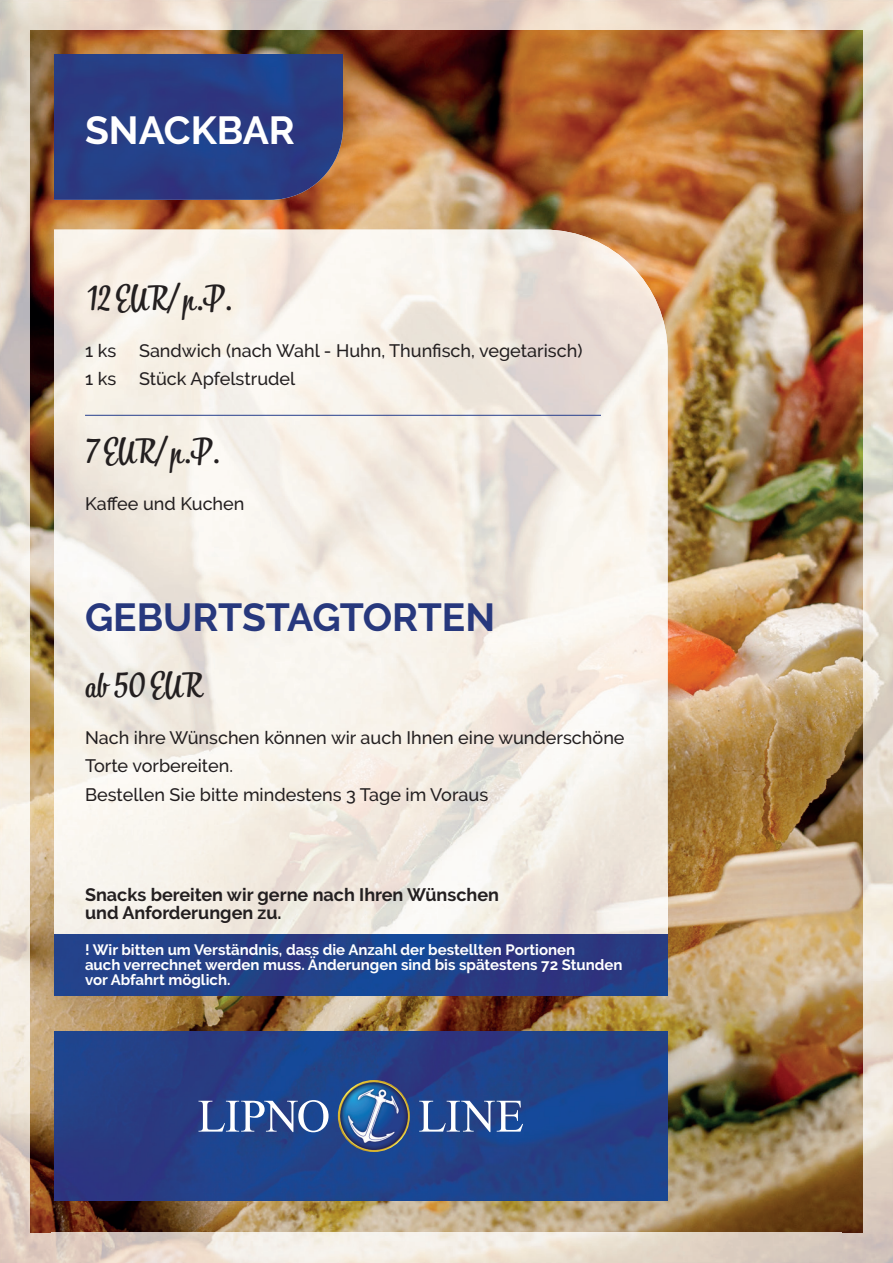
<style>
.page{position:relative;width:893px;height:1263px;background:#fff}
.page>*{position:absolute;margin:0;border:0;box-sizing:border-box;transform-origin:0 0}
.t1{font:700 39px "Raleway";color:#27387d}
.t2{font:700 39px "Raleway";color:#fff}
.t3{font:34.5px "Bistro Script";color:#231f20}
.t4{font:500 18px/28.5px "Raleway";color:#231f20}
.t5{font:700 18px/18px "Raleway";color:#231f20}
.t6{font:700 15px/15px "Raleway";color:#fff}
</style>
<div class="page">
<img style="left:52px;top:52px;width:789px;height:1181px">
<img style="left:0;top:0;width:893px;height:52px">
<img style="left:0;top:51px;width:52px;height:1212px">
<img style="left:841px;top:51px;width:52px;height:1212px">
<img style="left:54px;top:230px;width:614px;height:653px">
<img style="left:54px;top:883px;width:614px;height:112px">
<img style="left:54px;top:54px;width:289px;height:146px">
<img style="left:54px;top:1031px;width:614px;height:170px">
<svg style="left:198px;top:1100px;width:325px;height:32px"></svg>
<img style="left:338px;top:1080px;width:72px;height:72px;border-radius:36px">
<hr style="left:85px;top:415px;width:516px;height:1px;background:#253e8c">
<h1 class="t2" style="left:85px;top:108px;width:211px">SNACKBAR</h1>
<h2 class="t3" style="left:85px;top:277px;width:148px">12 EUR/ p.P.</h2>
<p class="t4" style="left:85px;top:336px;width:33px">1 ks</p>
<p class="t4" style="left:139px;top:336px;width:445px">Sandwich (nach Wahl - Huhn, Thunfisch, vegetarisch)</p>
<p class="t4" style="left:85px;top:364px;width:33px">1 ks</p>
<p class="t4" style="left:139px;top:364px;width:158px">Stück Apfelstrudel</p>
<h2 class="t3" style="left:85px;top:430px;width:136px">7 EUR/ p.P.</h2>
<p class="t4" style="left:85px;top:489px;width:161px">Kaffee und Kuchen</p>
<h1 class="t1" style="left:85px;top:595px;width:412px">GEBURTSTAGTORTEN</h1>
<h2 class="t3" style="left:85px;top:664px;width:118px">ab 50 EUR</h2>
<p class="t4" style="left:85px;top:723px;width:541px">Nach ihre Wünschen können wir auch Ihnen eine wunderschöne<br>Torte vorbereiten.<br>Bestellen Sie bitte mindestens 3 Tage im Voraus</p>
<p class="t5" style="left:85px;top:885px;width:415px">Snacks bereiten wir gerne nach Ihren Wünschen und Anforderungen zu.</p>
<p class="t6" style="left:85px;top:942px;width:539px">! Wir bitten um Verständnis, dass die Anzahl der bestellten Portionen<br>auch verrechnet werden muss. Änderungen sind bis spätestens 72 Stunden vor Abfahrt möglich.</p>
</div>
